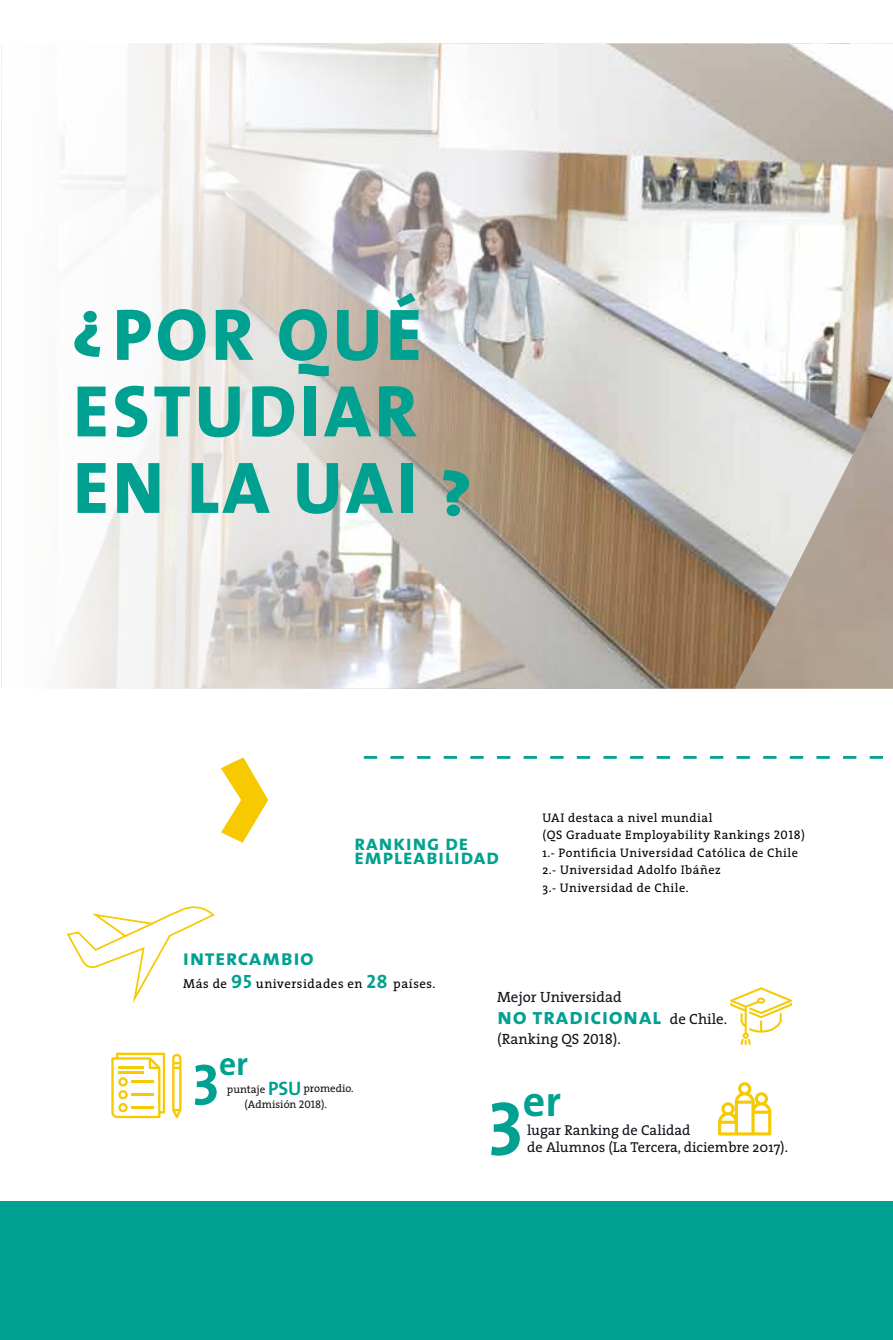
<style>
.page{position:relative;width:893px;height:1340px;background:#fff}
.page>*{position:absolute;margin:0;border:0;box-sizing:border-box;transform-origin:0 0}
.t1{font:73.67px/76.5px "The Sans Extra Bold Caps";letter-spacing:.05em;color:#00a191}
.t2{font:700 43.93px "The Sans";color:#00a191}
.t3{font:700 33.43px "The Sans";color:#00a191}
.t4{font:22.93px "The Sans Bold Caps";letter-spacing:.02em;color:#00a191}
.t5{font:22.4px "The Sans Bold Caps";letter-spacing:.02em;color:#00a191}
.t6{font:21.7px "The Sans Bold Caps";letter-spacing:.02em;color:#02a291}
.t7{font:14.88px "The Serif";color:#12121b}
.t8{font:14.35px/17.3px "The Serif";color:#12121b}
.t9{font:12.95px "The Serif";letter-spacing:.04em;color:#000}
.t10{font:12.42px/17.5px "The Serif";letter-spacing:.04em;color:#000}
.t11{font:11.03px/15.8px "The Serif";color:#12121b}
.s1{font-family:"The Serif Regular Caps"}
.s2{font-family:"The Sans Bold Caps";font-size:19.25px;color:#00a191}
.s3{font-size:57.23px}
.s4{font-family:"The Sans";font-weight:700;font-size:19.6px;color:#00a191}
.s5{font-family:"The Serif";font-size:14.88px;color:#12121b}
.s6{font-size:75.25px}
</style>
<div class="page">
<img style="left:592px;top:43px;width:301px;height:645px">
<svg style="left:111px;top:1052px;width:54px;height:66px"></svg>
<hr style="left:131px;top:1080px;width:22px;height:3px;background:#f6c900">
<hr style="left:131px;top:1093px;width:22px;height:2px;background:#f6c900">
<hr style="left:131px;top:1106px;width:22px;height:2px;background:#f6c900">
<svg style="left:172px;top:1053px;width:9px;height:65px"></svg>
<svg style="left:60px;top:43px;width:532px;height:646px"></svg>
<svg style="left:66px;top:906px;width:149px;height:97px"></svg>
<svg style="left:221px;top:757px;width:47px;height:85px"></svg>
<div style="left:0;top:1201px;width:893px;height:138px;background:#00a191"></div>
<svg style="left:718px;top:1082px;width:53px;height:53px"></svg>
<svg style="left:730px;top:987px;width:62px;height:57px"></svg>
<svg style="left:364px;top:756px;width:519px;height:2px"></svg>
<h1 class="t1" style="left:73px;top:295px;width:400px;text-indent:40px">POR QUÉ<br>ESTUDIAR<br>EN LA UAI ?</h1>
<h1 class="t1" style="left:72px;top:288px;width:32px">¿</h1>
<h3 class="t5" style="left:183px;top:939px;width:133px">intercambio</h3>
<h3 class="t6" style="left:354px;top:824px;width:116px">ranking de</h3>
<h3 class="t6" style="left:354px;top:839px;width:146px">empleabilidad</h3>
<p class="t10" style="left:542px;top:808px;width:264px">UAI destaca a nivel mundial<br>(QS Graduate Employability Rankings <span class="s1">2018</span>)<br>1.- Pontificia Universidad Católica de Chile 2.- Universidad Adolfo Ibáñez<br>3.- Universidad de Chile.</p>
<p class="t9" style="left:183px;top:972px;width:254px">Más de <span class="s2">95</span> universidades en <span class="s2">28</span> países.</p>
<h3 class="t3" style="left:193px;top:1036px;width:57px"><span class="s3">3</span>er</h3>
<p class="t11" style="left:245px;top:1079px;width:111px;text-indent:24px"><span class="s4">PSU</span> promedio. (Admisión <span class="s1">2018</span>).</p>
<p class="t11" style="left:227px;top:1081px;width:40px">puntaje</p>
<p class="t7" style="left:497px;top:984px;width:126px">Mejor Universidad</p>
<h3 class="t4" style="left:497px;top:996px;width:232px">no tradicional <span class="s5">de Chile.</span></h3>
<p class="t7" style="left:497px;top:1026px;width:125px">(Ranking QS <span class="s1">2018</span>).</p>
<h2 class="t2" style="left:489px;top:1064px;width:74px"><span class="s6">3</span>er</h2>
<p class="t8" style="left:527px;top:1121px;width:262px">lugar Ranking de Calidad<br>de Alumnos (La Tercera, diciembre 2017).</p>
</div>
